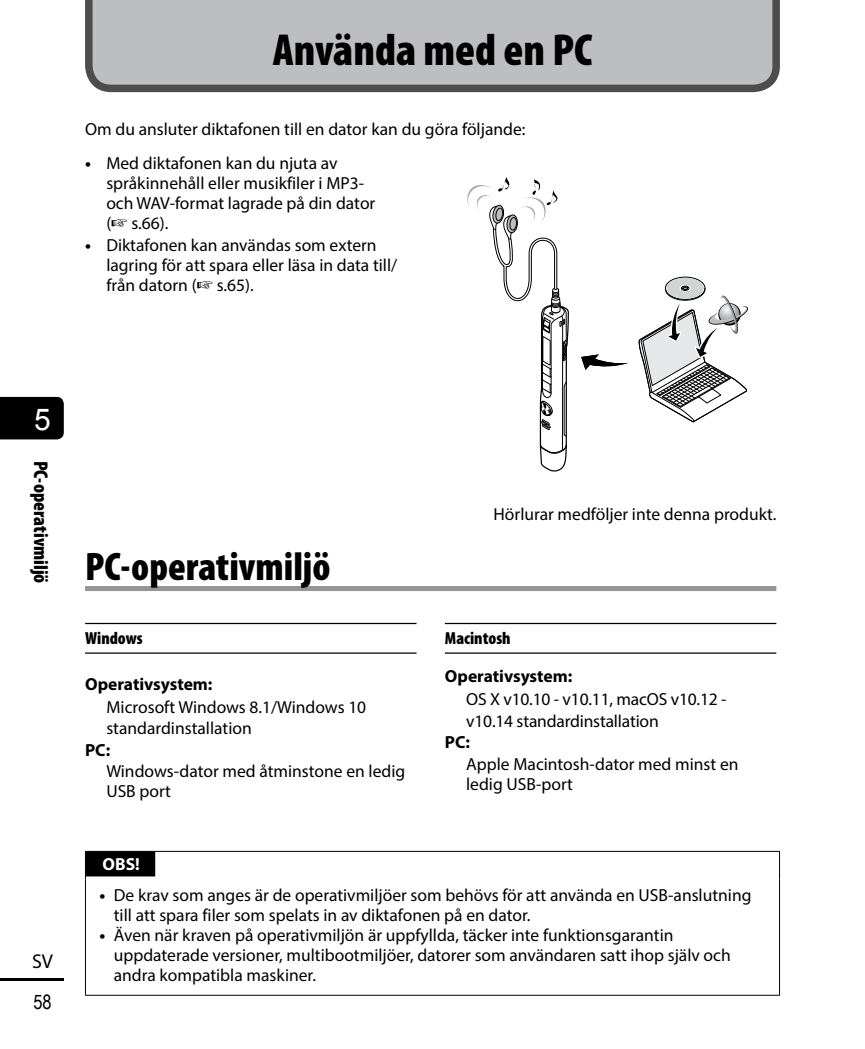
<style>
.page{position:relative;width:865px;height:1049px;background:#fff}
.page>*{position:absolute;margin:0;border:0;box-sizing:border-box;transform-origin:0 0}
.t1{font:900 condensed 45px "Myriad Pro";color:#000}
.t2{font:900 condensed 40px "Myriad Pro";color:#000}
.t3{font:30px "Arial";color:#fff}
.t4{font:900 condensed 20px "Myriad Pro";color:#000}
.t5{font:20px "Arial Narrow";color:#000}
.t6{font:20px "Myriad Pro";color:#000}
.t7{font:17.5px/20px "Myriad Pro";color:#000}
.t8{font:700 17.5px "Myriad Pro";color:#000}
.t9{font:900 condensed 17.5px "Myriad Pro";color:#000}
.t10{font:700 17.5px "Myriad Pro";color:#fff}
.s1{font-weight:700}
</style>
<div class="page">
<div style="left:0;top:397px;width:64px;height:42px;background:#000"></div>
<hr style="left:0;top:978px;width:64px;height:3px;background:#000">
<div style="left:85px;top:586px;width:691px;height:5px;background:#939598"></div>
<svg style="left:638px;top:276px;width:110px;height:147px"></svg>
<svg style="left:581px;top:354px;width:47px;height:16px"></svg>
<svg style="left:467px;top:177px;width:102px;height:295px"></svg>
<hr style="left:85px;top:623px;width:331px;height:1px;background:#000">
<hr style="left:85px;top:652px;width:331px;height:2px;background:#000">
<hr style="left:445px;top:623px;width:331px;height:1px;background:#000">
<hr style="left:445px;top:652px;width:331px;height:2px;background:#000">
<svg style="left:85px;top:851px;width:1px;height:28px"></svg>
<svg style="left:779px;top:851px;width:1px;height:28px"></svg>
<hr style="left:85px;top:879px;width:1px;height:116px;background:#000">
<hr style="left:779px;top:879px;width:1px;height:116px;background:#000">
<hr style="left:85px;top:995px;width:695px;height:1px;background:#000">
<hr style="left:86px;top:851px;width:693px;height:1px;background:#000">
<div style="left:86px;top:851px;width:69px;height:25px;background:#000"></div>
<svg style="left:85px;top:0;width:695px;height:92px;background:#b1b3b5"></svg>
<h1 class="t1" style="left:273px;top:21px;width:321px">Använda med en PC</h1>
<p class="t7" style="left:85px;top:119px;width:442px">Om du ansluter diktafonen till en dator kan du göra följande:</p>
<p class="t7" style="left:106px;top:153px;width:270px;text-indent:-21px"><span class="s1">•</span> Med diktafonen kan du njuta av språkinnehåll eller musikfiler i MP3- och WAV-format lagrade på din dator (☞ s.66).</p>
<p class="t7" style="left:106px;top:235px;width:292px;text-indent:-21px"><span class="s1">•</span> Diktafonen kan användas som extern lagring för att spara eller läsa in data till/ från datorn (☞ s.65).</p>
<h3 class="t3" style="left:34px;top:400px;width:18px">5</h3>
<p class="t4" style="left:54px;top:461px;width:124px;rotate:90deg">PC-operativmiljö</p>
<p class="t6" style="left:32px;top:948px;width:23px">SV</p>
<p class="t5" style="left:33px;top:988px;width:20px">58</p>
<h2 class="t2" style="left:85px;top:541px;width:247px">PC-operativmiljö</h2>
<p class="t9" style="left:85px;top:626px;width:59px">Windows</p>
<p class="t8" style="left:85px;top:672px;width:129px">Operativsystem:</p>
<p class="t7" style="left:106px;top:696px;width:261px;line-height:21.2px">Microsoft Windows 8.1/Windows 10 standardinstallation</p>
<p class="t8" style="left:85px;top:738px;width:27px">PC:</p>
<p class="t7" style="left:106px;top:761px;width:300px">Windows-dator med åtminstone en ledig<br>USB port</p>
<p class="t7" style="left:493px;top:504px;width:284px">Hörlurar medföljer inte denna produkt.</p>
<p class="t9" style="left:445px;top:626px;width:67px">Macintosh</p>
<p class="t8" style="left:445px;top:665px;width:129px">Operativsystem:</p>
<p class="t7" style="left:466px;top:689px;width:262px;line-height:21.2px">OS X v10.10 - v10.11, macOS v10.12 - v10.14 standardinstallation</p>
<p class="t8" style="left:445px;top:731px;width:27px">PC:</p>
<p class="t7" style="left:466px;top:754px;width:274px">Apple Macintosh-dator med minst en ledig USB-port</p>
<p class="t10" style="left:103px;top:853px;width:39px">OBS!</p>
<p class="t7" style="left:114px;top:885px;width:639px;text-indent:-14px"><span class="s1">•</span> De krav som anges är de operativmiljöer som behövs för att använda en USB-anslutning till att spara filer som spelats in av diktafonen på en dator.</p>
<p class="t7" style="left:114px;top:925px;width:618px;text-indent:-14px"><span class="s1">•</span> Även när kraven på operativmiljön är uppfyllda, täcker inte funktionsgarantin uppdaterade versioner, multibootmiljöer, datorer som användaren satt ihop själv och andra kompatibla maskiner.</p>
</div>
